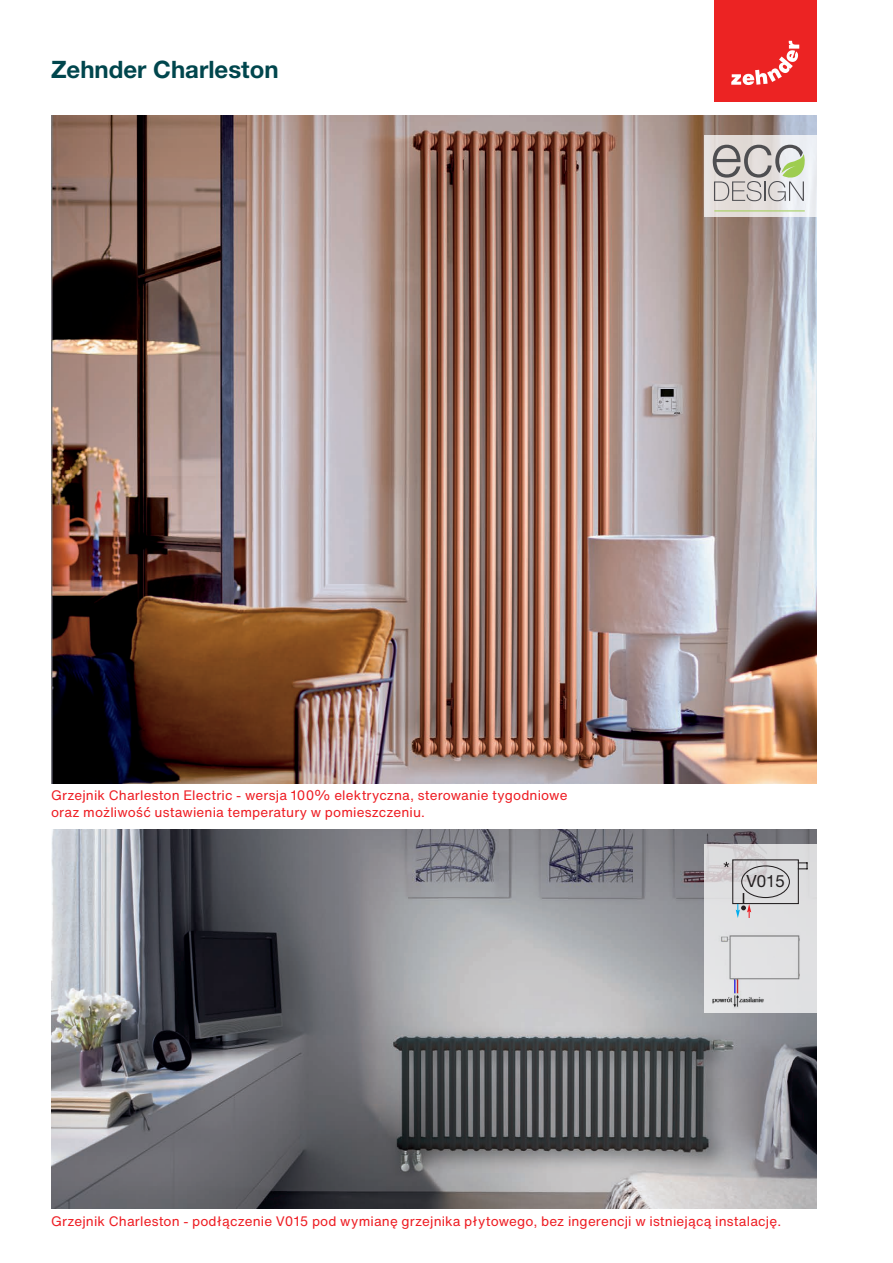
<style>
.page{position:relative;width:893px;height:1263px;background:#fff}
.page>*{position:absolute;margin:0;border:0;box-sizing:border-box;transform-origin:0 0}
.t1{font:700 24px "Helvetica Neue LT Pro";color:#00464d}
.t2{font:16.8px "Helvetica Neue LT Pro";color:#231f20}
.t3{font:13.5px/16.2px "Helvetica Now Text";letter-spacing:.01em;color:#ee1d23}
</style>
<div class="page">
<div style="left:714px;top:0;width:102px;height:102px;background:#ec2323"></div>
<svg style="left:731px;top:41px;width:68px;height:44px"></svg>
<img style="left:51px;top:829px;width:765px;height:379px">
<img style="left:51px;top:115px;width:765px;height:668px">
<svg style="left:704px;top:135px;width:113px;height:81px"></svg>
<svg style="left:704px;top:844px;width:113px;height:169px;fill:#dcddde"></svg>
<svg style="left:713px;top:145px;width:93px;height:56px"></svg>
<hr style="left:714px;top:211px;width:91px;height:1px;background:#9ecd50">
<img style="left:704px;top:916px;width:108px;height:100px">
<svg style="left:718px;top:851px;width:97px;height:73px"></svg>
<h1 class="t1" style="left:51px;top:54px;width:229px">Zehnder Charleston</h1>
<p class="t3" style="left:51px;top:787px;width:518px">Grzejnik Charleston Electric - wersja 100% elektryczna, sterowanie tygodniowe oraz możliwość ustawienia temperatury w pomieszczeniu.</p>
<p class="t2" style="left:746px;top:871px;width:40px">V015</p>
<p class="t3" style="left:51px;top:1212px;width:732px">Grzejnik Charleston - podłączenie V015 pod wymianę grzejnika płytowego, bez ingerencji w istniejącą instalację.</p>
</div>
